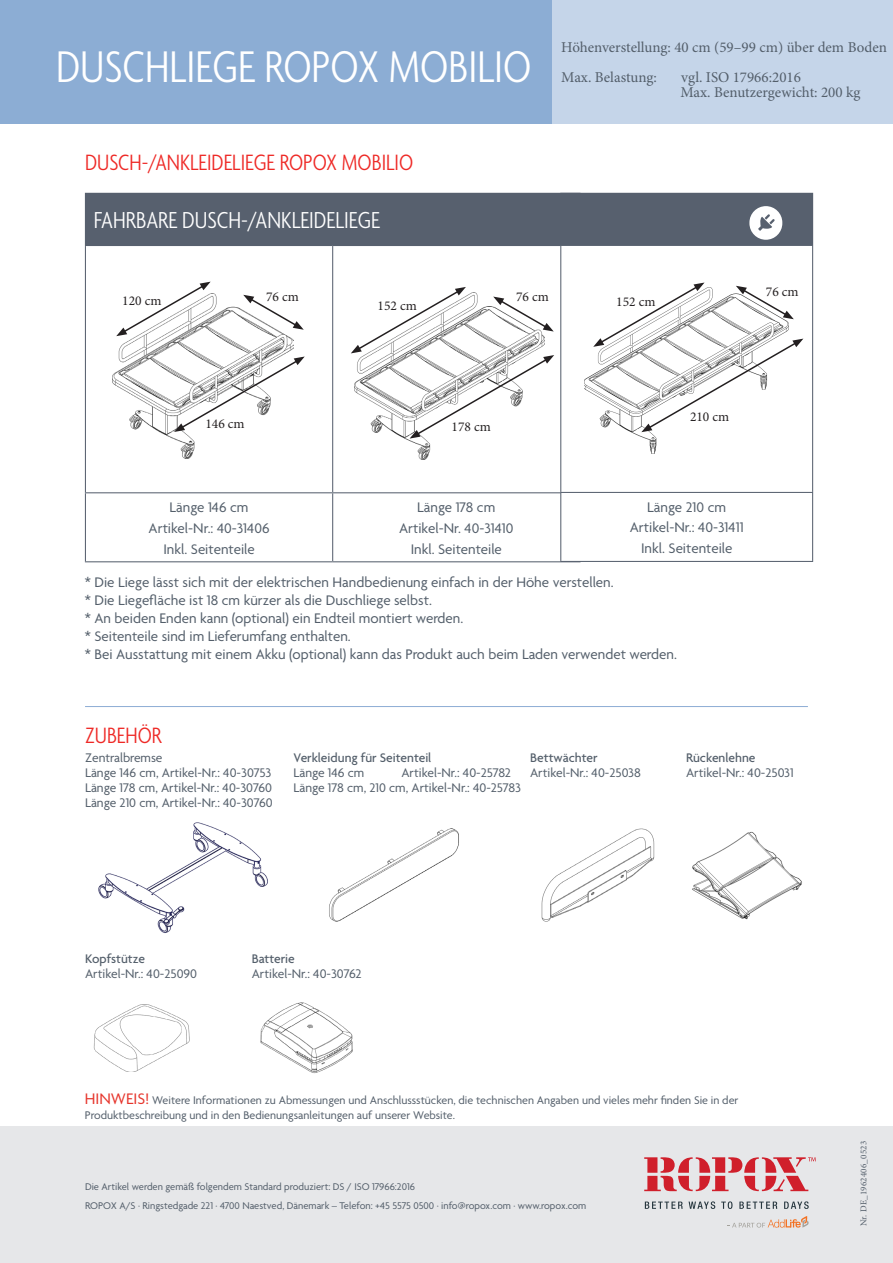
<style>
.page{position:relative;width:893px;height:1263px;background:#fff}
.page>*{position:absolute;margin:0;border:0;box-sizing:border-box;transform-origin:0 0}
.t1{font:300 condensed 48px "Agenda";color:#fff}
.t2{font:300 condensed 24.9px "Agenda";color:#fff}
.t3{font:300 condensed 24px "Agenda";color:#ee2926}
.t4{font:15px "Agenda";color:#535e6a}
.t5{font:15px "Minion Pro";color:#535e6a}
.t6{font:13.5px "Agenda";color:#535e6a}
.t7{font:500 13.5px "Agenda";color:#535e6a}
.t8{font:13.5px "Minion Pro";color:#231f20}
.t9{font:12px/14.4px "Agenda";color:#535e6a}
.t10{font:10.5px "Agenda";color:#535e6a}
.t11{font:9px "Minion Pro";letter-spacing:.025em;color:#535e6a}
.s1{font-size:16.5px;color:#e6352c}
</style>
<div class="page">
<div style="left:0;top:0;width:893px;height:123px;background:#8cadd4"></div>
<hr style="left:85px;top:706px;width:723px;height:1px;background:#8dadd4">
<div style="left:553px;top:0;width:340px;height:123px;background:#c5d5e9"></div>
<div style="left:85px;top:193px;width:495px;height:52px;background:#57606e"></div>
<svg style="left:333px;top:246px;width:227px;height:315px"></svg>
<hr style="left:85px;top:245px;width:248px;height:1px;background:#57606e">
<hr style="left:85px;top:246px;width:1px;height:246px;background:#57606e">
<hr style="left:333px;top:245px;width:247px;height:1px;background:#57606e">
<hr style="left:332px;top:246px;width:1px;height:246px;background:#57606e">
<hr style="left:85px;top:492px;width:248px;height:1px;background:#57606e">
<hr style="left:85px;top:493px;width:1px;height:68px;background:#57606e">
<hr style="left:333px;top:492px;width:247px;height:1px;background:#57606e">
<hr style="left:332px;top:493px;width:1px;height:68px;background:#57606e">
<hr style="left:85px;top:561px;width:248px;height:1px;background:#57606e">
<hr style="left:333px;top:561px;width:247px;height:1px;background:#57606e">
<img style="left:112px;top:294px;width:181px;height:164px">
<div style="left:561px;top:193px;width:252px;height:52px;background:#57606e"></div>
<svg style="left:561px;top:246px;width:251px;height:315px"></svg>
<hr style="left:560px;top:245px;width:253px;height:1px;background:#57606e">
<hr style="left:560px;top:246px;width:1px;height:246px;background:#57606e">
<hr style="left:812px;top:246px;width:1px;height:246px;background:#57606e">
<hr style="left:560px;top:492px;width:253px;height:1px;background:#57606e">
<hr style="left:560px;top:493px;width:1px;height:68px;background:#57606e">
<hr style="left:812px;top:493px;width:1px;height:68px;background:#57606e">
<hr style="left:560px;top:561px;width:253px;height:1px;background:#57606e">
<svg style="left:749px;top:207px;width:33px;height:33px"></svg>
<img style="left:354px;top:439px;width:191px;height:20px">
<img style="left:585px;top:288px;width:204px;height:165px">
<svg style="left:116px;top:282px;width:95px;height:54px"></svg>
<svg style="left:243px;top:295px;width:61px;height:35px"></svg>
<svg style="left:174px;top:356px;width:131px;height:76px"></svg>
<svg style="left:351px;top:287px;width:203px;height:152px"></svg>
<svg style="left:593px;top:283px;width:210px;height:149px"></svg>
<div style="left:0;top:1127px;width:893px;height:136px;background:#e6e7e9"></div>
<svg style="left:645px;top:1201px;width:38px;height:8px"></svg>
<svg style="left:689px;top:1201px;width:26px;height:8px"></svg>
<svg style="left:721px;top:1201px;width:11px;height:8px"></svg>
<svg style="left:739px;top:1201px;width:38px;height:8px"></svg>
<svg style="left:784px;top:1201px;width:25px;height:8px"></svg>
<svg style="left:644px;top:1157px;width:172px;height:34px"></svg>
<svg style="left:727px;top:1216px;width:82px;height:11px"></svg>
<img style="left:692px;top:831px;width:110px;height:89px">
<img style="left:541px;top:828px;width:114px;height:94px">
<img style="left:93px;top:1004px;width:97px;height:67px">
<img style="left:329px;top:828px;width:130px;height:94px">
<img style="left:260px;top:1002px;width:93px;height:72px">
<img style="left:98px;top:822px;width:170px;height:111px">
<p class="t1" style="left:56px;top:41px;width:477px">DUSCHLIEGE ROPOX MOBILIO</p>
<p class="t3" style="left:85px;top:150px;width:330px">DUSCH-/ANKLEIDELIEGE ROPOX MOBILIO</p>
<p class="t2" style="left:94px;top:207px;width:288px">FAHRBARE DUSCH-/ANKLEIDELIEGE</p>
<p class="t5" style="left:561px;top:38px;width:327px">Höhenverstellung: 40 cm (59–99 cm) über dem Boden</p>
<p class="t5" style="left:561px;top:68px;width:97px">Max. Belastung:</p>
<p class="t5" style="left:681px;top:68px;width:121px">vgl. ISO 17966:2016</p>
<p class="t5" style="left:680px;top:83px;width:182px">Max. Benutzergewicht: 200 kg</p>
<p class="t8" style="left:122px;top:291px;width:41px">120 cm</p>
<p class="t8" style="left:266px;top:288px;width:34px">76 cm</p>
<p class="t8" style="left:378px;top:297px;width:41px">152 cm</p>
<p class="t8" style="left:516px;top:288px;width:34px">76 cm</p>
<p class="t8" style="left:616px;top:292px;width:41px">152 cm</p>
<p class="t8" style="left:766px;top:282px;width:34px">76 cm</p>
<p class="t8" style="left:205px;top:415px;width:41px">146 cm</p>
<p class="t8" style="left:452px;top:418px;width:41px">178 cm</p>
<p class="t4" style="left:170px;top:499px;width:80px">Länge 146 cm</p>
<p class="t4" style="left:149px;top:520px;width:122px">Artikel-Nr.: 40-31406</p>
<p class="t4" style="left:163px;top:541px;width:93px">Inkl. Seitenteile</p>
<p class="t4" style="left:417px;top:499px;width:80px">Länge 178 cm</p>
<p class="t4" style="left:399px;top:520px;width:116px">Artikel-Nr. 40-31410</p>
<p class="t4" style="left:411px;top:541px;width:93px">Inkl. Seitenteile</p>
<p class="t8" style="left:690px;top:407px;width:41px">210 cm</p>
<p class="t4" style="left:647px;top:499px;width:81px">Länge 210 cm</p>
<p class="t4" style="left:630px;top:519px;width:115px">Artikel-Nr.: 40-31411</p>
<p class="t4" style="left:641px;top:540px;width:93px">Inkl. Seitenteile</p>
<p class="t4" style="left:85px;top:575px;width:530px">* Die Liege lässt sich mit der elektrischen Handbedienung einfach in der Höhe verstellen.</p>
<p class="t4" style="left:85px;top:593px;width:349px">* Die Liegefläche ist 18 cm kürzer als die Duschliege selbst.</p>
<p class="t4" style="left:85px;top:611px;width:380px">* An beiden Enden kann (optional) ein Endteil montiert werden.</p>
<p class="t4" style="left:85px;top:629px;width:268px">* Seitenteile sind im Lieferumfang enthalten.</p>
<p class="t4" style="left:85px;top:647px;width:594px">* Bei Ausstattung mit einem Akku (optional) kann das Produkt auch beim Laden verwendet werden.</p>
<p class="t3" style="left:85px;top:722px;width:78px">ZUBEHÖR</p>
<p class="t6" style="left:85px;top:751px;width:79px">Zentralbremse</p>
<p class="t6" style="left:85px;top:766px;width:188px">Länge 146 cm, Artikel-Nr.: 40-30753</p>
<p class="t6" style="left:85px;top:781px;width:189px">Länge 178 cm, Artikel-Nr.: 40-30760</p>
<p class="t6" style="left:85px;top:796px;width:189px">Länge 210 cm, Artikel-Nr.: 40-30760</p>
<p class="t7" style="left:293px;top:751px;width:140px">Verkleidung für Seitenteil</p>
<p class="t6" style="left:293px;top:766px;width:72px">Länge 146 cm</p>
<p class="t6" style="left:401px;top:766px;width:111px">Artikel-Nr.: 40-25782</p>
<p class="t6" style="left:293px;top:781px;width:229px">Länge 178 cm, 210 cm, Artikel-Nr.: 40-25783</p>
<p class="t7" style="left:530px;top:751px;width:69px">Bettwächter</p>
<p class="t6" style="left:530px;top:766px;width:112px">Artikel-Nr.: 40-25038</p>
<p class="t7" style="left:686px;top:751px;width:71px">Rückenlehne</p>
<p class="t6" style="left:686px;top:766px;width:109px">Artikel-Nr.: 40-25031</p>
<p class="t7" style="left:85px;top:951px;width:62px">Kopfstütze</p>
<p class="t6" style="left:85px;top:966px;width:114px">Artikel-Nr.: 40-25090</p>
<p class="t7" style="left:252px;top:951px;width:45px">Batterie</p>
<p class="t6" style="left:252px;top:966px;width:111px">Artikel-Nr.: 40-30762</p>
<p class="t9" style="left:85px;top:1094px;width:655px"><span class="s1">HINWEIS!</span> Weitere Informationen zu Abmessungen und Anschlussstücken, die technischen Angaben und vieles mehr finden Sie in der<br>Produktbeschreibung und in den Bedienungsanleitungen auf unserer Website.</p>
<p class="t10" style="left:85px;top:1181px;width:332px">Die Artikel werden gemäß folgendem Standard produziert: DS / ISO 17966:2016</p>
<p class="t10" style="left:85px;top:1200px;width:503px">ROPOX A/S · Ringstedgade 221 · 4700 Naestved, Dänemark – Telefon: +45 5575 0500 · info@ropox.com · www.ropox.com</p>
<p class="t11" style="left:858px;top:1226px;width:87px;rotate:-90deg">Nr. DE_1962406_0523</p>
</div>
